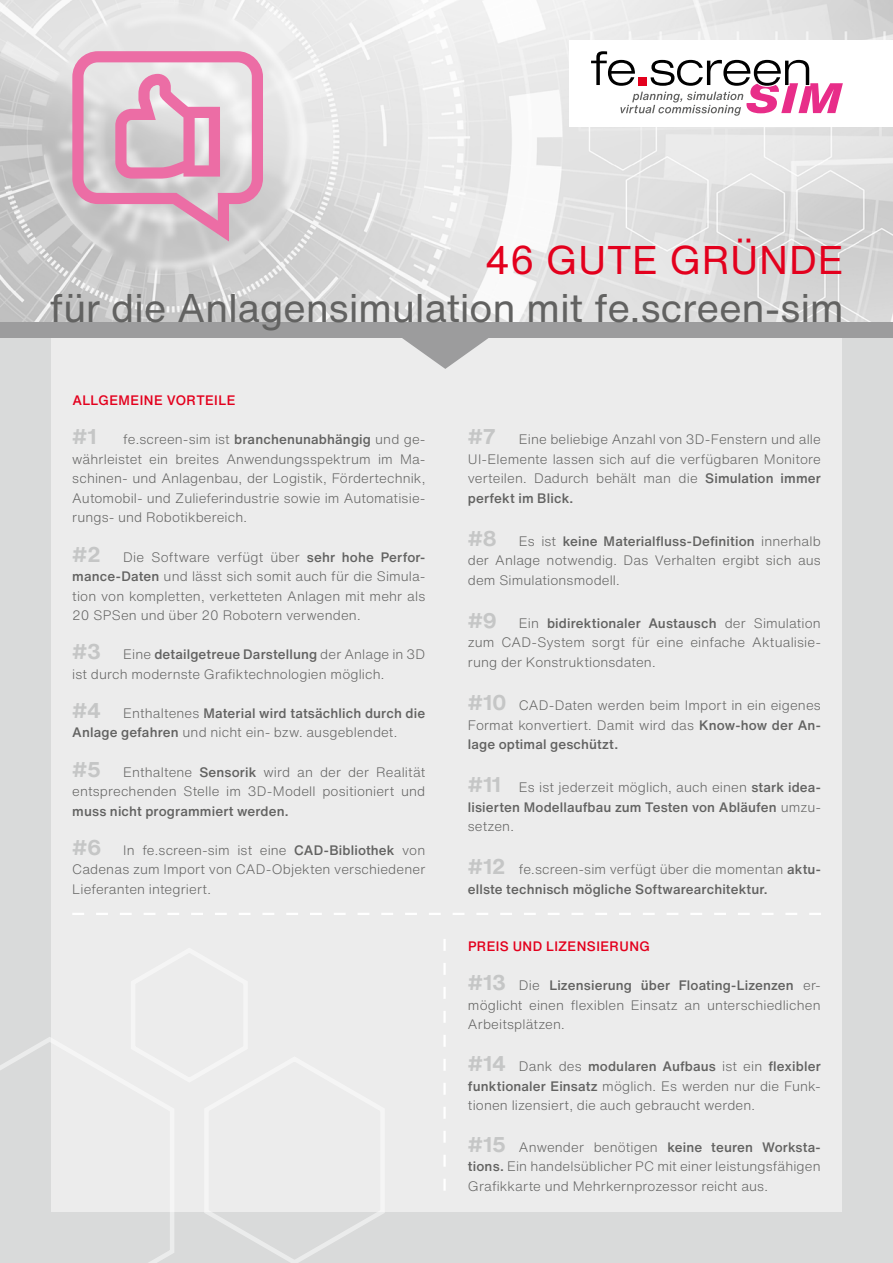
<style>
.page{position:relative;width:893px;height:1263px;background:#d9dada}
.page>*{position:absolute;margin:0;border:0;box-sizing:border-box;transform-origin:0 0}
.t1{font:39.3px "Helvetica Now Text";letter-spacing:-.01em;color:#626261}
.t2{font:39.3px "Helvetica Now Text";letter-spacing:.01em;color:#e3001d}
.t3{font:300 13.5px/19.5px "Helvetica Now Text";letter-spacing:.01em;color:#626261;text-align:justify}
.t4{font:500 13.5px/19.5px "Helvetica Now Text";letter-spacing:.01em;color:#626261}
.t5{font:500 13.5px "Helvetica Now Text";letter-spacing:.03em;color:#e3001d}
.s1{font-weight:700;font-size:21px;color:#c5c6c6}
.s2{font-weight:500}
.s3{font-weight:300}
</style>
<div class="page">
<div style="left:51px;top:338px;width:791px;height:874px;background:#ececec"></div>
<svg style="left:402px;top:338px;width:87px;height:31px"></svg>
<img style="left:0;top:0;width:893px;height:322px">
<div style="left:570px;top:40px;width:323px;height:86px;background:#fff"></div>
<div style="left:0;top:322px;width:893px;height:16px;background:#9c9c9d"></div>
<svg style="left:72px;top:51px;width:191px;height:190px"></svg>
<svg style="left:72px;top:913px;width:749px;height:2px"></svg>
<svg style="left:444px;top:939px;width:2px;height:252px"></svg>
<svg style="left:0;top:1037px;width:385px;height:226px"></svg>
<svg style="left:591px;top:51px;width:252px;height:65px"></svg>
<h1 class="t2" style="left:485px;top:231px;width:360px">46 GUTE GRÜNDE</h1>
<h1 class="t1" style="left:49px;top:278px;width:796px">für die Anlagensimulation mit fe.screen-sim</h1>
<p class="t5" style="left:72px;top:390px;width:165px">ALLGEMEINE VORTEILE</p>
<p class="t3" style="left:72px;top:429px;width:355px"><span class="s1">#1</span> fe.screen-sim ist <span class="s2">branchenunabhängig</span> und ge&shy;währleistet ein breites Anwendungsspektrum im Ma&shy;schinen- und Anlagenbau, der Logistik, Fördertechnik, Automobil- und Zulieferindustrie sowie im Automatisie&shy;rungs- und Robotikbereich.</p>
<p class="t3" style="left:72px;top:546px;width:355px"><span class="s1">#2</span> Die Software verfügt über <span class="s2">sehr hohe Perfor&shy;mance-Daten</span> und lässt sich somit auch für die Simula&shy;tion von kompletten, verketteten Anlagen mit mehr als 20 SPSen und über 20 Robotern verwenden.</p>
<p class="t3" style="left:72px;top:644px;width:355px"><span class="s1">#3</span> Eine <span class="s2">detailgetreue Darstellung</span> der Anlage in 3D ist durch modernste Grafiktechnologien möglich.</p>
<p class="t4" style="left:72px;top:703px;width:355px"><span class="s1">#4</span> <span class="s3">Enthaltenes</span> Material wird tatsächlich durch die<br>Anlage gefahren <span class="s3">und nicht ein- bzw. ausgeblendet.</span></p>
<p class="t3" style="left:72px;top:761px;width:355px"><span class="s1">#5</span> Enthaltene <span class="s2">Sensorik</span> wird an der der Realität entsprechenden Stelle im 3D-Modell positioniert und</p>
<p class="t4" style="left:72px;top:801px;width:218px">muss nicht programmiert werden.</p>
<p class="t3" style="left:72px;top:840px;width:355px"><span class="s1">#6</span> In fe.screen-sim ist eine <span class="s2">CAD-Bibliothek</span> von Cadenas zum Import von CAD-Objekten verschiedener Lieferanten integriert.</p>
<p class="t3" style="left:468px;top:429px;width:355px"><span class="s1">#7</span> Eine beliebige Anzahl von 3D-Fenstern und alle UI-Elemente lassen sich auf die verfügbaren Monitore verteilen. Dadurch behält man die <span class="s2">Simulation immer perfekt im Blick.</span></p>
<p class="t3" style="left:468px;top:531px;width:355px"><span class="s1">#8</span> Es ist <span class="s2">keine Materialfluss-Definition</span> innerhalb der Anlage notwendig. Das Verhalten ergibt sich aus dem Simulationsmodell.</p>
<p class="t3" style="left:468px;top:613px;width:355px"><span class="s1">#9</span> Ein <span class="s2">bidirektionaler Austausch</span> der Simulation zum CAD-System sorgt für eine einfache Aktualisie&shy;rung der Konstruktionsdaten.</p>
<p class="t3" style="left:468px;top:695px;width:355px"><span class="s1">#10</span> CAD-Daten werden beim Import in ein eigenes Format konvertiert. Damit wird das <span class="s2">Know-how der An&shy;lage optimal geschützt.</span></p>
<p class="t4" style="left:468px;top:777px;width:355px;text-align:justify"><span class="s1">#11</span> <span class="s3">Es ist jederzeit möglich, auch einen</span> stark idea&shy;lisierten Modellaufbau zum Testen von Abläufen <span class="s3">umzu&shy;setzen.</span></p>
<p class="t4" style="left:468px;top:859px;width:355px"><span class="s1">#12</span> <span class="s3">fe.screen-sim verfügt über die momentan</span> aktu&shy;ellste technisch mögliche Softwarearchitektur.</p>
<p class="t5" style="left:468px;top:936px;width:183px">PREIS UND LIZENSIERUNG</p>
<p class="t3" style="left:468px;top:975px;width:354px"><span class="s1">#13</span> Die <span class="s2">Lizensierung über Floating-Lizenzen</span> er&shy;möglicht einen flexiblen Einsatz an unterschiedlichen Arbeitsplätzen.</p>
<p class="t3" style="left:468px;top:1056px;width:354px"><span class="s1">#14</span> Dank des <span class="s2">modularen Aufbaus</span> ist ein <span class="s2">flexibler funktionaler Einsatz</span> möglich. Es werden nur die Funk&shy;tionen lizensiert, die auch gebraucht werden.</p>
<p class="t3" style="left:468px;top:1137px;width:354px"><span class="s1">#15</span> Anwender benötigen <span class="s2">keine teuren Worksta&shy;tions.</span> Ein handelsüblicher PC mit einer leistungsfähigen Grafikkarte und Mehrkernprozessor reicht aus.</p>
</div>
